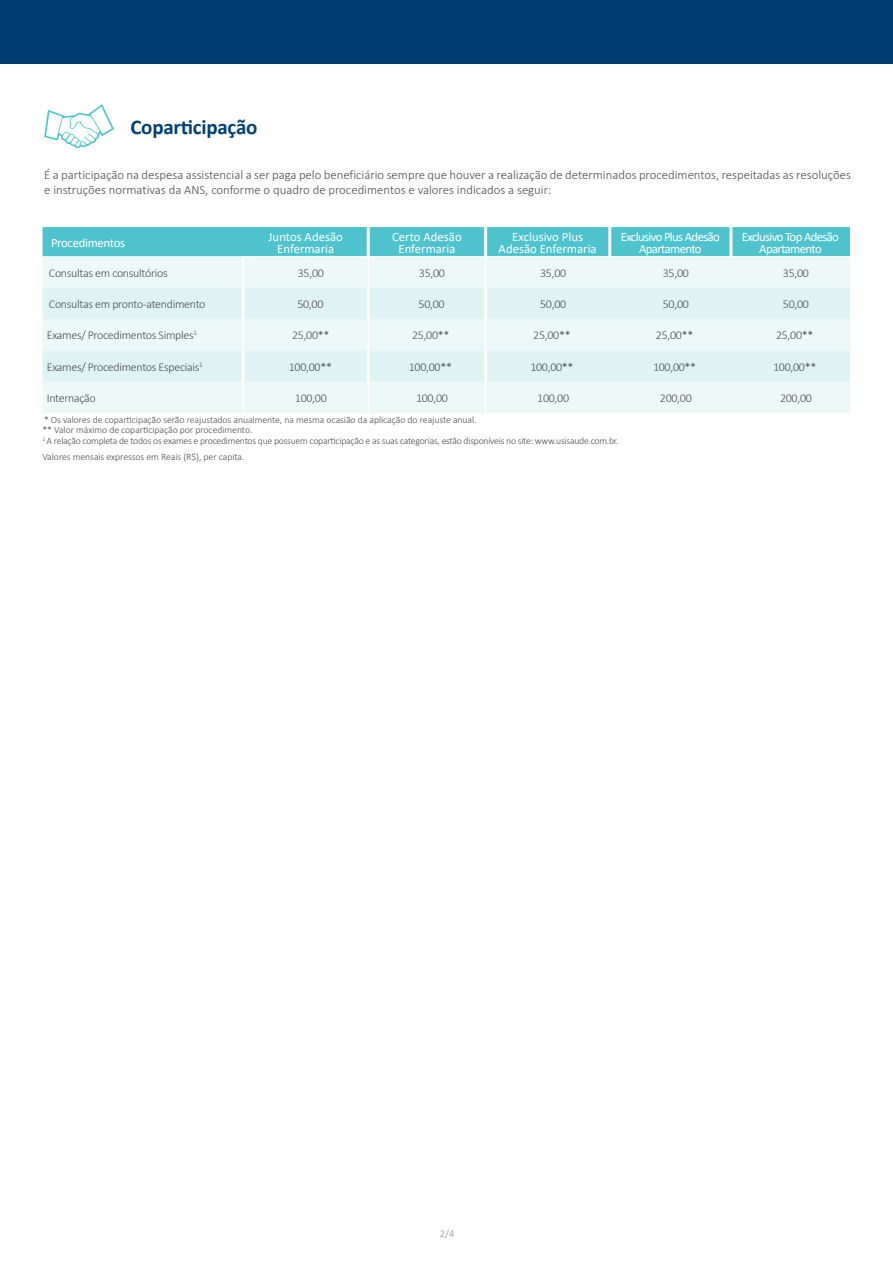
<style>
.page{position:relative;width:893px;height:1263px;background:#fff}
.page>*{position:absolute;margin:0;border:0;box-sizing:border-box;transform-origin:0 0}
.t1{font:700 21px "Calibri";letter-spacing:-.01em;color:#004071}
.Texto_parágrafo{font:300 12.75px/15.3px "Calibri";color:#4b4c4d}
.texto_caixa_preta{font:12.75px/12px "Calibri";color:#fff;text-align:center}
.texto_caixa_preta-2{font:12.75px/12px "Calibri";letter-spacing:-.05em;color:#fff;text-align:center}
.texto_caixa_preta-3{font:12.75px "Calibri";letter-spacing:-.025em;color:#fff}
.t2{font:300 12px "Calibri";letter-spacing:-.025em;color:#4b4c4d}
._05_texto_tabela_log{font:10.5px "Calibri";color:#a8a9ad}
._06_texto_tabela{font:300 9.75px "Calibri";letter-spacing:-.015em;color:#4b4c4d}
</style>
<div class="page">
<div style="left:0;top:0;width:893px;height:64px;background:#004071"></div>
<svg style="left:44px;top:104px;width:70px;height:44px"></svg>
<div style="left:43px;top:227px;width:807px;height:29px;background:#4ec3cd"></div>
<div style="left:43px;top:256px;width:807px;height:157px;background:#edf8f9"></div>
<svg style="left:43px;top:288px;width:807px;height:94px;background:#e3f4f5"></svg>
<hr style="left:242px;top:257px;width:2px;height:31px;background:#fff">
<hr style="left:367px;top:257px;width:2px;height:31px;background:#fff">
<hr style="left:485px;top:257px;width:1px;height:31px;background:#fff">
<hr style="left:242px;top:288px;width:3px;height:31px;background:#fff">
<hr style="left:367px;top:288px;width:3px;height:31px;background:#fff">
<hr style="left:484px;top:288px;width:3px;height:31px;background:#fff">
<hr style="left:242px;top:319px;width:2px;height:31px;background:#fff">
<hr style="left:367px;top:319px;width:2px;height:31px;background:#fff">
<hr style="left:485px;top:319px;width:1px;height:31px;background:#fff">
<hr style="left:242px;top:350px;width:3px;height:32px;background:#fff">
<hr style="left:367px;top:350px;width:3px;height:32px;background:#fff">
<hr style="left:484px;top:350px;width:3px;height:32px;background:#fff">
<hr style="left:242px;top:382px;width:2px;height:31px;background:#fff">
<hr style="left:367px;top:382px;width:2px;height:31px;background:#fff">
<hr style="left:485px;top:382px;width:1px;height:31px;background:#fff">
<hr style="left:367px;top:227px;width:3px;height:29px;background:#fff">
<hr style="left:484px;top:227px;width:3px;height:29px;background:#fff">
<hr style="left:608px;top:227px;width:3px;height:29px;background:#fff">
<hr style="left:729px;top:227px;width:3px;height:29px;background:#fff">
<hr style="left:242px;top:256px;width:126px;height:1px;background:#fff">
<hr style="left:368px;top:256px;width:118px;height:1px;background:#fff">
<hr style="left:486px;top:256px;width:124px;height:1px;background:#fff">
<hr style="left:610px;top:256px;width:121px;height:1px;background:#fff">
<hr style="left:731px;top:256px;width:119px;height:1px;background:#fff">
<p class="t1" style="left:130px;top:112px;width:129px">Coparticipação</p>
<p class="Texto_parágrafo" style="left:44px;top:167px;width:808px">É a participação na despesa assistencial a ser paga pelo beneficiário sempre que houver a realização de determinados procedimentos, respeitadas as resoluções e instruções normativas da ANS, conforme o quadro de procedimentos e valores indicados a seguir:</p>
<p class="texto_caixa_preta-3" style="left:51px;top:233px;width:76px">Procedimentos</p>
<p class="texto_caixa_preta" style="left:269px;top:230px;width:76px">Juntos Adesão<br>Enfermaria</p>
<p class="texto_caixa_preta" style="left:392px;top:230px;width:71px">Certo Adesão<br>Enfermaria</p>
<p class="texto_caixa_preta" style="left:499px;top:230px;width:100px">Exclusivo Plus<br>Adesão Enfermaria</p>
<p class="texto_caixa_preta-2" style="left:621px;top:230px;width:101px">Exclusivo Plus Adesão<br>Apartamento</p>
<p class="texto_caixa_preta-2" style="left:742px;top:230px;width:99px">Exclusivo Top Adesão<br>Apartamento</p>
<p class="t2" style="left:49px;top:265px;width:120px">Consultas em consultórios</p>
<p class="t2" style="left:298px;top:265px;width:28px">35,00</p>
<p class="t2" style="left:419px;top:265px;width:28px">35,00</p>
<p class="t2" style="left:540px;top:265px;width:28px">35,00</p>
<p class="t2" style="left:663px;top:265px;width:28px">35,00</p>
<p class="t2" style="left:783px;top:265px;width:28px">35,00</p>
<p class="t2" style="left:49px;top:296px;width:158px">Consultas em pronto-atendimento</p>
<p class="t2" style="left:297px;top:296px;width:28px">50,00</p>
<p class="t2" style="left:419px;top:296px;width:28px">50,00</p>
<p class="t2" style="left:540px;top:296px;width:28px">50,00</p>
<p class="t2" style="left:663px;top:296px;width:28px">50,00</p>
<p class="t2" style="left:783px;top:296px;width:28px">50,00</p>
<p class="t2" style="left:47px;top:328px;width:152px">Exames/ Procedimentos Simples<sup>1</sup></p>
<p class="t2" style="left:292px;top:328px;width:39px">25,00**</p>
<p class="t2" style="left:412px;top:328px;width:39px">25,00**</p>
<p class="t2" style="left:533px;top:328px;width:39px">25,00**</p>
<p class="t2" style="left:656px;top:328px;width:39px">25,00**</p>
<p class="t2" style="left:776px;top:328px;width:39px">25,00**</p>
<p class="t2" style="left:47px;top:359px;width:158px">Exames/ Procedimentos Especiais<sup>1</sup></p>
<p class="t2" style="left:289px;top:359px;width:45px">100,00**</p>
<p class="t2" style="left:409px;top:359px;width:45px">100,00**</p>
<p class="t2" style="left:530px;top:359px;width:45px">100,00**</p>
<p class="t2" style="left:653px;top:359px;width:45px">100,00**</p>
<p class="t2" style="left:773px;top:359px;width:45px">100,00**</p>
<p class="t2" style="left:47px;top:390px;width:51px">Internação</p>
<p class="t2" style="left:295px;top:390px;width:33px">100,00</p>
<p class="t2" style="left:416px;top:390px;width:33px">100,00</p>
<p class="t2" style="left:537px;top:390px;width:33px">100,00</p>
<p class="t2" style="left:660px;top:390px;width:33px">200,00</p>
<p class="t2" style="left:780px;top:390px;width:33px">200,00</p>
<p class="_06_texto_tabela" style="left:44px;top:414px;width:434px">* Os valores de coparticipação serão reajustados anualmente, na mesma ocasião da aplicação do reajuste anual.</p>
<p class="_06_texto_tabela" style="left:43px;top:424px;width:211px">** Valor máximo de coparticipação por procedimento.</p>
<p class="_06_texto_tabela" style="left:43px;top:435px;width:577px"><sup>1</sup> A relação completa de todos os exames e procedimentos que possuem coparticipação e as suas categorias, estão disponíveis no site: www.usisaude.com.br.</p>
<p class="_06_texto_tabela" style="left:43px;top:451px;width:203px">Valores mensais expressos em Reais (R$), per capita.</p>
<p class="_05_texto_tabela_log" style="left:440px;top:1226px;width:16px">2/4</p>
</div>
